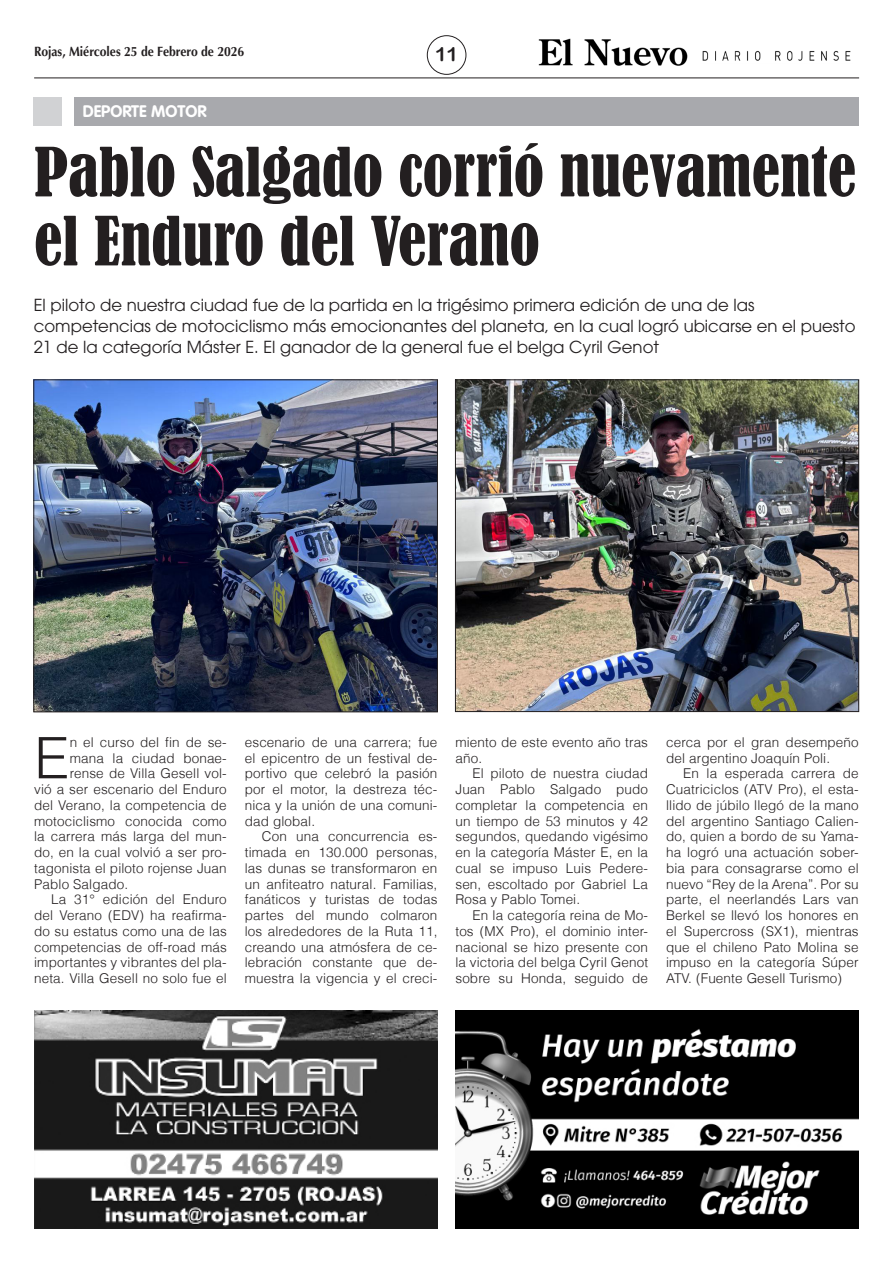
<style>
.page{position:relative;width:893px;height:1263px;background:#fff}
.page>*{position:absolute;margin:0;border:0;box-sizing:border-box;transform-origin:0 0}
.TITULO_REVISTA{font:condensed 63px/69px "Bernard";color:#231f20}
.TEXTO_REVISTA{font:300 57.3px "Helvetica";color:#231f20}
.VOLANTA_REVISTA{font:19.5px "Arial Rounded MT Bold";color:#231f20}
.BAJADA_REVISTA{font:16.5px/21px "ITC Avant Garde Std";color:#231f20}
.VOLANTA_REVISTA-2{font:700 16.5px "VAG Rounded Std";color:#fff}
.TEXTO_REVISTA-2{font:300 13.5px/15.8px "Helvetica";letter-spacing:.01em;color:#231f20;text-align:justify}
.t1{font:700 13.5px "Optima LT Std";color:#231f20;scale:.9 1}
</style>
<div class="page">
<img style="left:538px;top:38px;width:150px;height:28px">
<img style="left:693px;top:49px;width:166px;height:14px;border-radius:7px">
<hr style="left:34px;top:78px;width:825px;height:1px;background:#231f20">
<div style="left:427px;top:35px;width:39px;height:40px;border:1px solid #231f20;border-radius:50%"></div>
<div style="left:74px;top:97px;width:785px;height:28px;background:#a8a9ad"></div>
<div style="left:34px;top:97px;width:28px;height:28px;background:#d1d2d4"></div>
<img style="left:455px;top:1010px;width:404px;height:219px">
<img style="left:34px;top:1010px;width:404px;height:219px">
<img style="left:35px;top:381px;width:401px;height:329px">
<div style="left:33px;top:379px;width:405px;height:333px;border:1px solid #231f20"></div>
<img style="left:457px;top:381px;width:400px;height:329px">
<div style="left:455px;top:379px;width:404px;height:333px;border:1px solid #231f20"></div>
<p class="t1" style="left:34px;top:43px;width:235px">Rojas, Miércoles 25 de Febrero de 2026</p>
<p class="VOLANTA_REVISTA" style="left:435px;top:43px;width:25px">11</p>
<p class="VOLANTA_REVISTA-2" style="left:83px;top:102px;width:124px">BÁSQUET Z NAL</p>
<p class="VOLANTA_REVISTA-2" style="left:83px;top:102px;width:125px">DEPORTE MOTOR</p>
<p class="TITULO_REVISTA" style="left:34px;top:139px;width:823px">Pablo Salgado corrió nuevamente el Enduro del Verano</p>
<p class="BAJADA_REVISTA" style="left:34px;top:294px;width:823px">El piloto de nuestra ciudad fue de la partida en la trigésimo primera edición de una de las competencias de motociclismo más emocionantes del planeta, en la cual logró ubicarse en el puesto<br>21 de la categoría Máster E. El ganador de la general fue el belga Cyril Genot</p>
<p class="TEXTO_REVISTA" style="left:34px;top:722px;width:36px">E</p>
<p class="TEXTO_REVISTA-2" style="left:70px;top:734px;width:159px">n el curso del fin de se-</p>
<p class="TEXTO_REVISTA-2" style="left:70px;top:750px;width:159px">mana la ciudad bonae-</p>
<p class="TEXTO_REVISTA-2" style="left:70px;top:765px;width:159px">rense de Villa Gesell vol-</p>
<p class="TEXTO_REVISTA-2" style="left:34px;top:781px;width:194px">vió a ser escenario del Enduro</p>
<p class="TEXTO_REVISTA-2" style="left:34px;top:797px;width:194px">del Verano, la competencia de</p>
<p class="TEXTO_REVISTA-2" style="left:34px;top:813px;width:194px">motociclismo conocida como</p>
<p class="TEXTO_REVISTA-2" style="left:34px;top:828px;width:194px">la carrera más larga del mun-</p>
<p class="TEXTO_REVISTA-2" style="left:34px;top:844px;width:194px">do, en la cual volvió a ser pro-</p>
<p class="TEXTO_REVISTA-2" style="left:34px;top:860px;width:194px">tagonista el piloto rojense Juan</p>
<p class="TEXTO_REVISTA-2" style="left:34px;top:876px;width:96px">Pablo Salgado.</p>
<p class="TEXTO_REVISTA-2" style="left:34px;top:891px;width:194px;text-indent:17px">La 31° edición del Enduro del Verano (EDV) ha reafirma&shy;do su estatus como una de las competencias de off-road más importantes y vibrantes del pla&shy;neta. Villa Gesell no solo fue el</p>
<p class="TEXTO_REVISTA-2" style="left:245px;top:734px;width:194px">escenario de una carrera; fue el epicentro de un festival de&shy;portivo que celebró la pasión por el motor, la destreza téc&shy;nica y la unión de una comuni&shy;dad global.</p>
<p class="TEXTO_REVISTA-2" style="left:245px;top:828px;width:194px;text-indent:17px">Con una concurrencia es&shy;timada en 130.000 personas, las dunas se transformaron en un anfiteatro natural. Familias, fanáticos y turistas de todas partes del mundo colmaron los alrededores de la Ruta 11, creando una atmósfera de ce&shy;lebración constante que de&shy;muestra la vigencia y el creci-</p>
<p class="TEXTO_REVISTA-2" style="left:455px;top:734px;width:194px">miento de este evento año tras año.</p>
<p class="TEXTO_REVISTA-2" style="left:455px;top:765px;width:194px;text-indent:17px">El piloto de nuestra ciudad Juan Pablo Salgado pudo completar la competencia en un tiempo de 53 minutos y 42 segundos, quedando vigésimo en la categoría Máster E, en la cual se impuso Luis Pedere&shy;sen, escoltado por Gabriel La Rosa y Pablo Tomei.</p>
<p class="TEXTO_REVISTA-2" style="left:455px;top:907px;width:194px;text-indent:17px">En la categoría reina de Mo&shy;tos (MX Pro), el dominio inter&shy;nacional se hizo presente con la victoria del belga Cyril Genot sobre su Honda, seguido de</p>
<p class="TEXTO_REVISTA-2" style="left:666px;top:734px;width:194px">cerca por el gran desempeño del argentino Joaquín Poli.</p>
<p class="TEXTO_REVISTA-2" style="left:666px;top:765px;width:194px;text-indent:17px">En la esperada carrera de Cuatriciclos (ATV Pro), el esta&shy;llido de júbilo llegó de la mano del argentino Santiago Calien&shy;do, quien a bordo de su Yama&shy;ha logró una actuación sober&shy;bia para consagrarse como el nuevo “Rey de la Arena”. Por su parte, el neerlandés Lars van Berkel se llevó los honores en el Supercross (SX1), mientras que el chileno Pato Molina se impuso en la categoría Súper ATV. (Fuente Gesell Turismo)</p>
</div>
